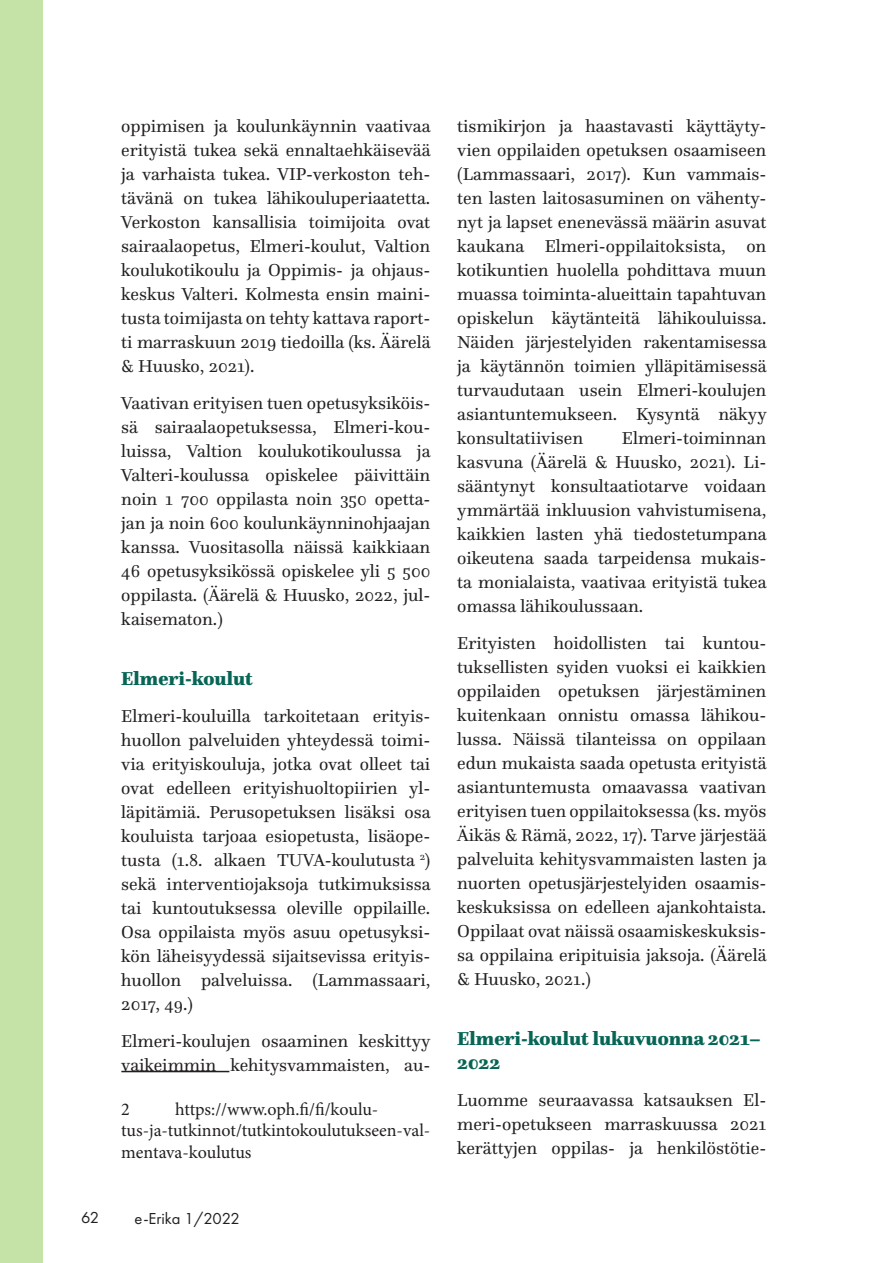
<style>
.page{position:relative;width:893px;height:1263px;background:#fff}
.page>*{position:absolute;margin:0;border:0;box-sizing:border-box;transform-origin:0 0}
.UUSI_väliotsikot{font:900 19.5px/24px "Questa";color:#076555}
.ARTIKKELI_-_LEIPÄTEK{font:18px/24px "Questa";color:#231f20;text-align:justify}
.t1{font:18px/21.6px "Minion Pro";letter-spacing:-.005em;color:#231f20}
.t2{font:16.5px "Futura PT";color:#231f20}
</style>
<div class="page">
<div style="left:0;top:0;width:42px;height:1263px;background:#c5e3a7"></div>
<hr style="left:121px;top:1071px;width:108px;height:1px;background:#231f20">
<p class="ARTIKKELI_-_LEIPÄTEK" style="left:121px;top:114px;width:311px">oppimisen ja koulunkäynnin vaativaa erityistä tukea sekä ennaltaehkäisevää ja varhaista tukea. VIP-verkoston teh&shy;tävänä on tukea lähikouluperiaatetta.<br>Verkoston kansallisia toimijoita ovat sairaalaopetus, Elmeri-koulut, Valtion koulukotikoulu ja Oppimis- ja ohjaus&shy;keskus Valteri. Kolmesta ensin maini&shy;tusta toimijasta on tehty kattava raport&shy;ti marraskuun 2019 tiedoilla (ks. Äärelä &amp; Huusko, 2021).</p>
<p class="ARTIKKELI_-_LEIPÄTEK" style="left:121px;top:390px;width:311px">Vaativan erityisen tuen opetusyksiköis&shy;sä sairaalaopetuksessa, Elmeri-kou&shy;luissa, Valtion koulukotikoulussa ja Valteri-koulussa opiskelee päivittäin noin 1 700 oppilasta noin 350 opetta&shy;jan ja noin 600 koulunkäynninohjaajan kanssa. Vuositasolla näissä kaikkiaan 46 opetusyksikössä opiskelee yli 5 500 oppilasta. (Äärelä &amp; Huusko, 2022, jul&shy;kaisematon.)</p>
<p class="UUSI_väliotsikot" style="left:121px;top:667px;width:133px">Elmeri-koulut</p>
<p class="ARTIKKELI_-_LEIPÄTEK" style="left:121px;top:704px;width:311px">Elmeri-kouluilla tarkoitetaan erityis&shy;huollon palveluiden yhteydessä toimi&shy;via erityiskouluja, jotka ovat olleet tai ovat edelleen erityishuoltopiirien yl&shy;läpitämiä. Perusopetuksen lisäksi osa kouluista tarjoaa esiopetusta, lisäope&shy;tusta (1.8. alkaen TUVA-koulutusta<sup>1</sup><sup>2</sup>) sekä interventiojaksoja tutkimuksissa tai kuntoutuksessa oleville oppilaille.<br>Osa oppilaista myös asuu opetusyksi&shy;kön läheisyydessä sijaitsevissa erityis&shy;huollon palveluissa. (Lammassaari, 2017, 49.)</p>
<p class="ARTIKKELI_-_LEIPÄTEK" style="left:121px;top:1029px;width:311px">Elmeri-koulujen osaaminen keskittyy vaikeimmin kehitysvammaisten, au-</p>
<p class="t1" style="left:121px;top:1098px;width:10px">2</p>
<p class="t1" style="left:121px;top:1098px;width:311px;text-indent:54px">https://www.oph.fi/fi/koulu&shy;tus-ja-tutkinnot/tutkintokoulutukseen-val&shy;mentava-koulutus</p>
<p class="t2" style="left:81px;top:1207px;width:20px">62</p>
<p class="t2" style="left:135px;top:1209px;width:107px">e-Erika 1/2022</p>
<p class="ARTIKKELI_-_LEIPÄTEK" style="left:457px;top:114px;width:311px">tismikirjon ja haastavasti käyttäyty&shy;vien oppilaiden opetuksen osaamiseen (Lammassaari, 2017). Kun vammais&shy;ten lasten laitosasuminen on vähenty&shy;nyt ja lapset enenevässä määrin asuvat kaukana Elmeri-oppilaitoksista, on kotikuntien huolella pohdittava muun muassa toiminta-alueittain tapahtuvan opiskelun käytänteitä lähikouluissa.<br>Näiden järjestelyiden rakentamisessa ja käytännön toimien ylläpitämisessä turvaudutaan usein Elmeri-koulujen asiantuntemukseen. Kysyntä näkyy konsultatiivisen</p>
<p class="ARTIKKELI_-_LEIPÄTEK" style="left:457px;top:426px;width:311px;text-indent:165px">Elmeri-toiminnan kasvuna (Äärelä &amp; Huusko, 2021). Li&shy;sääntynyt konsultaatiotarve voidaan ymmärtää inkluusion vahvistumisena, kaikkien lasten yhä tiedostetumpana oikeutena saada tarpeidensa mukais&shy;ta monialaista, vaativaa erityistä tukea omassa lähikoulussaan.</p>
<p class="ARTIKKELI_-_LEIPÄTEK" style="left:457px;top:630px;width:311px">Erityisten hoidollisten tai kuntou&shy;tuksellisten syiden vuoksi ei kaikkien oppilaiden opetuksen järjestäminen kuitenkaan onnistu omassa lähikou&shy;lussa. Näissä tilanteissa on oppilaan edun mukaista saada opetusta erityistä asiantuntemusta omaavassa vaativan erityisen tuen oppilaitoksessa (ks. myös Äikäs &amp; Rämä, 2022, 17). Tarve järjestää palveluita kehitysvammaisten lasten ja nuorten opetusjärjestelyiden osaamis&shy;keskuksissa on edelleen ajankohtaista.<br>Oppilaat ovat näissä osaamiskeskuksis&shy;sa oppilaina eripituisia jaksoja. (Äärelä &amp; Huusko, 2021.)</p>
<p class="UUSI_väliotsikot" style="left:457px;top:1026px;width:305px">Elmeri-koulut lukuvuonna 2021–<br>2022</p>
<p class="ARTIKKELI_-_LEIPÄTEK" style="left:457px;top:1087px;width:311px">Luomme seuraavassa katsauksen El&shy;meri-opetukseen marraskuussa 2021 kerättyjen oppilas- ja henkilöstötie-</p>
</div>
